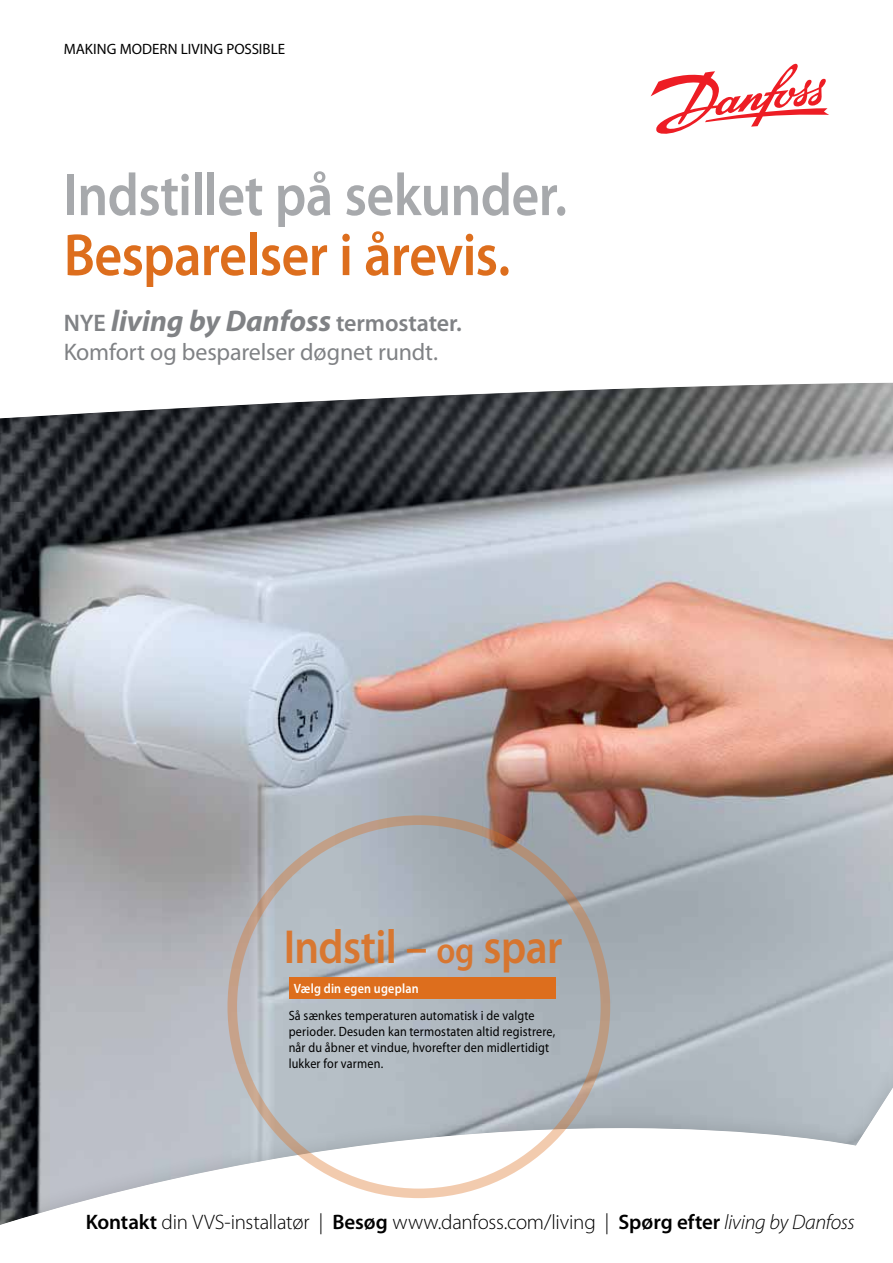
<style>
.page{position:relative;width:893px;height:1263px;background:#fff}
.page>*{position:absolute;margin:0;border:0;box-sizing:border-box;transform-origin:0 0}
.t1{font:600 60px "Myriad Pro";letter-spacing:-.01em;color:#a7a9ac;scale:.9 1}
.t2{font:600 60px "Myriad Pro";letter-spacing:-.015em;color:#dd6e1d;scale:.9 1}
.t3{font:600 48px "Myriad Pro";letter-spacing:-.01em;color:#dd6e1d;scale:.9 1}
.t4{font:24px/28.8px "Myriad Pro";letter-spacing:-.005em;color:#808285}
.t5{font:300 21px "Myriad Pro";letter-spacing:-.015em;color:#000}
.t6{font:15px "Myriad Pro";color:#000}
.t7{font:13.5px/16.2px "Myriad Pro";letter-spacing:.015em;color:#000;scale:.9 1}
.t8{font:600 13.5px "Myriad Pro";letter-spacing:.02em;color:#fff;scale:.9 1}
.s1{font-weight:600}
.s2{font-weight:700;font-style:italic;font-size:30px}
.s3{font-size:37.5px}
.s4{font-style:italic}
</style>
<div class="page">
<div style="left:0;top:383px;width:893px;height:848px;background:#000;opacity:.15"></div>
<svg style="left:651px;top:63px;width:178px;height:71px"></svg>
<svg style="left:0;top:383px;width:1px;height:848px"></svg>
<svg style="left:227px;top:815px;width:383px;height:383px;background:#b9bcc0"></svg>
<div style="left:289px;top:977px;width:267px;height:21px;background:#dd6e1d"></div>
<p class="t6" style="left:64px;top:41px;width:223px">MAKING MODERN LIVING POSSIBLE</p>
<h1 class="t1" style="left:64px;top:162px;width:561px">Indstillet på sekunder.</h1>
<h1 class="t2" style="left:64px;top:222px;width:498px">Besparelser i årevis.</h1>
<h3 class="t4" style="left:64px;top:309px;width:400px"><span class="s1">NYE</span> <span class="s2">living by Danfoss</span> <span class="s1">termostater.<br></span>Komfort og besparelser døgnet rundt.</h3>
<h2 class="t3" style="left:283px;top:920px;width:312px">Indstil – <span class="s3">og</span> spar</h2>
<p class="t8" style="left:294px;top:981px;width:140px">Vælg din egen ugeplan</p>
<p class="t7" style="left:289px;top:1007px;width:298px">Så sænkes temperaturen automatisk i de valgte perioder. Desuden kan termostaten altid registrere, når du åbner et vindue, hvorefter den midlertidigt lukker for varmen.</p>
<h3 class="t5" style="left:86px;top:1210px;width:770px"><span class="s1">Kontakt</span> din VVS-installatør | <span class="s1">Besøg</span> www.danfoss.com/living | <span class="s1">Spørg efter</span> <span class="s4">living by Danfoss</span></h3>
</div>
